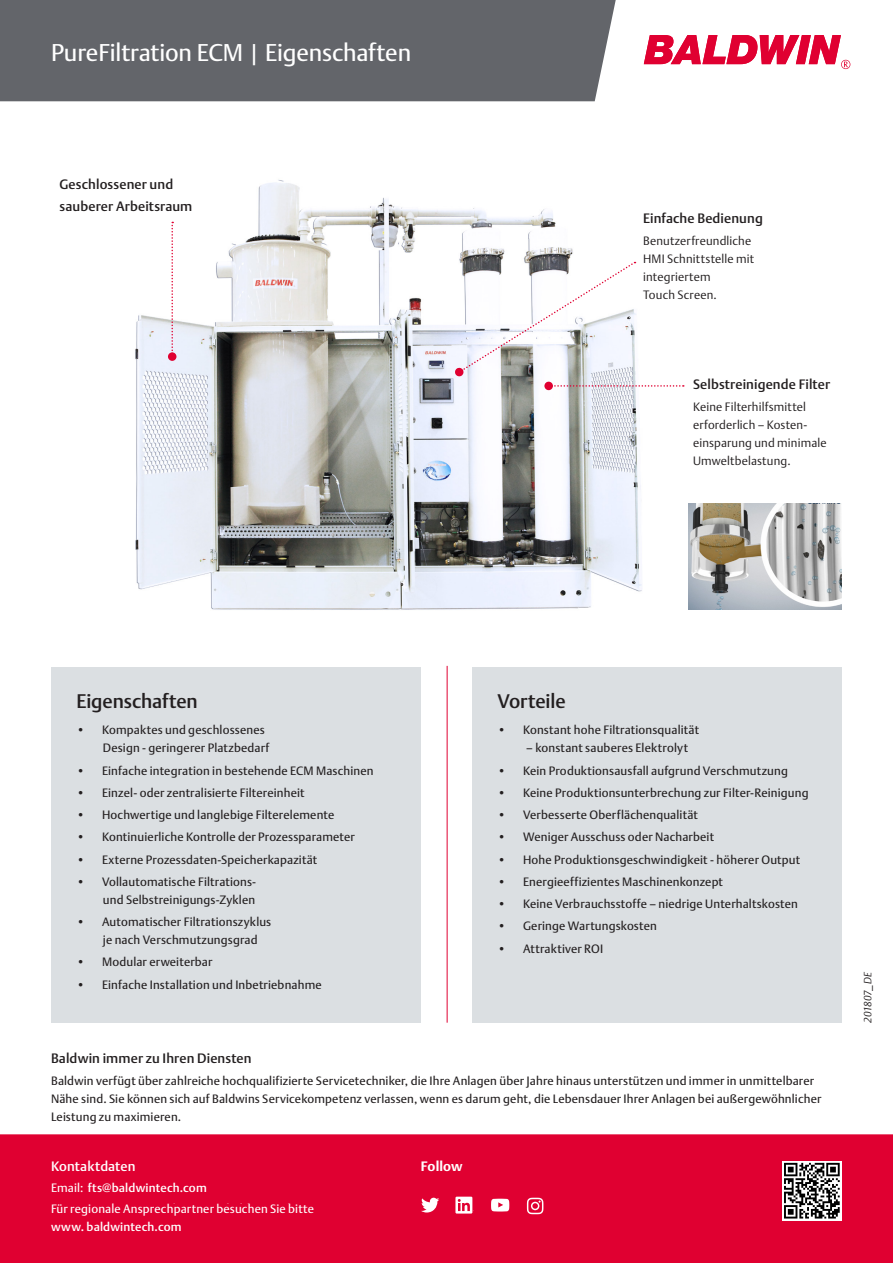
<style>
.page{position:relative;width:893px;height:1263px;background:#fff}
.page>*{position:absolute;margin:0;border:0;box-sizing:border-box;transform-origin:0 0}
.Header__Publication{font:24px "DTL Argo T";letter-spacing:-.005em;color:#fff}
.Heading_3{font:500 19.5px "DTL Argo T";letter-spacing:-.005em;color:#231f20}
.Heading_4{font:500 13.5px "DTL Argo T";letter-spacing:.01em;color:#231f20}
.Footer__Copy{font:500 13.5px "DTL Argo T";letter-spacing:.01em;color:#fff}
.t1{font:700 13.5px "DTL Argo T";letter-spacing:.005em;color:#fff}
.Copy{font:12px/18px "DTL Argo T";letter-spacing:.01em;color:#231f20}
.t2{font:300 12px/18px "DTL Argo T";letter-spacing:.01em;color:#231f20}
.Footer__Copy-2{font:12px "DTL Argo T";letter-spacing:.01em;color:#fff}
.Footer__Copy-3{font:500 12px/21.3px "DTL Argo T";letter-spacing:.015em;color:#fff}
.Publication_number{font:italic 300 10.5px "DTL Argo T";letter-spacing:-.01em;color:#231f20}
.s1{font-weight:300}
.s2{font-weight:400}
.s3{font-weight:500}
</style>
<div class="page">
<div style="left:0;top:0;width:616px;height:101px;background:#63656a"></div>
<svg style="left:644px;top:35px;width:206px;height:34px"></svg>
<div style="left:0;top:1134px;width:893px;height:129px;background:#e00031"></div>
<svg style="left:421px;top:1198px;width:18px;height:14px"></svg>
<svg style="left:455px;top:1197px;width:19px;height:16px"></svg>
<svg style="left:491px;top:1199px;width:18px;height:12px"></svg>
<svg style="left:527px;top:1198px;width:16px;height:16px"></svg>
<img style="left:135px;top:179px;width:567px;height:431px">
<hr style="left:447px;top:666px;width:1px;height:357px;background:#e00031">
<div style="left:782px;top:1161px;width:60px;height:59px;background:linear-gradient(to bottom,#fff,#fff)"></div>
<svg style="left:784px;top:1163px;width:56px;height:55px"></svg>
<div style="left:51px;top:667px;width:370px;height:356px;background:#dbdfe2"></div>
<div style="left:472px;top:667px;width:370px;height:356px;background:#dbdfe2"></div>
<div style="left:544px;top:382px;width:9px;height:8px;background:#e00031;border-radius:50%"></div>
<svg style="left:552px;top:385px;width:132px;height:2px"></svg>
<div style="left:168px;top:352px;width:8px;height:9px;background:#e00031;border-radius:50%"></div>
<svg style="left:171px;top:222px;width:2px;height:131px"></svg>
<svg style="left:454px;top:262px;width:181px;height:115px"></svg>
<img style="left:689px;top:504px;width:153px;height:106px">
<div style="left:51px;top:1204px;width:308px;height:59px;background:#e00031"></div>
<div style="left:48px;top:1157px;width:136px;height:20px;background:#e00031"></div>
<p class="Header__Publication" style="left:51px;top:38px;width:362px">PureFiltration ECM <span class="s1">|</span> Eigenschaften</p>
<p class="Heading_4" style="left:60px;top:176px;width:115px">Geschlossener und</p>
<p class="Heading_4" style="left:60px;top:198px;width:134px">sauberer Arbeitsraum</p>
<p class="Heading_4" style="left:643px;top:210px;width:121px">Einfache Bedienung</p>
<p class="t2" style="left:643px;top:232px;width:110px">Benutzerfreundliche</p>
<p class="t2" style="left:643px;top:250px;width:113px">HMI Schnittstelle mit</p>
<p class="t2" style="left:643px;top:268px;width:69px">integriertem</p>
<p class="t2" style="left:643px;top:286px;width:75px">Touch Screen.</p>
<p class="Heading_4" style="left:693px;top:376px;width:139px">Selbstreinigende Filter</p>
<p class="t2" style="left:693px;top:398px;width:114px">Keine Filterhilfsmittel</p>
<p class="t2" style="left:693px;top:416px;width:116px">erforderlich – Kosten-</p>
<p class="t2" style="left:693px;top:434px;width:135px">einsparung und minimale<br>Umweltbelastung.</p>
<p class="Heading_3" style="left:77px;top:689px;width:123px">Eigenschaften</p>
<p class="Copy" style="left:103px;top:721px;width:168px;text-indent:-26px">• Kompaktes und geschlossenes<br>Design - geringerer Platzbedarf</p>
<p class="Copy" style="left:77px;top:761px;width:299px">• Einfache integration in bestehende ECM Maschinen</p>
<p class="Copy" style="left:77px;top:783px;width:230px">• Einzel- oder zentralisierte Filtereinheit</p>
<p class="Copy" style="left:77px;top:806px;width:259px">• Hochwertige und langlebige Filterelemente</p>
<p class="Copy" style="left:77px;top:828px;width:280px">• Kontinuierliche Kontrolle der Prozessparameter</p>
<p class="Copy" style="left:77px;top:850px;width:242px">• Externe Prozessdaten-Speicherkapazität</p>
<p class="Copy" style="left:77px;top:872px;width:181px;text-align:right">• Vollautomatische Filtrations&shy;und Selbstreinigungs-Zyklen</p>
<p class="Copy" style="left:103px;top:913px;width:170px;text-indent:-26px">• Automatischer Filtrationszyklus je nach Verschmutzungsgrad</p>
<p class="Copy" style="left:77px;top:953px;width:137px">• Modular erweiterbar</p>
<p class="Copy" style="left:77px;top:975px;width:247px">• Einfache Installation und Inbetriebnahme</p>
<p class="Heading_3" style="left:497px;top:689px;width:70px">Vorteile</p>
<p class="Copy" style="left:497px;top:721px;width:203px">• Konstant hohe Filtrationsqualität</p>
<p class="Copy" style="left:526px;top:739px;width:163px">– konstant sauberes Elektrolyt</p>
<p class="Copy" style="left:497px;top:761px;width:292px">• Kein Produktionsausfall aufgrund Verschmutzung</p>
<p class="Copy" style="left:497px;top:783px;width:313px">• Keine Produktionsunterbrechung zur Filter-Reinigung</p>
<p class="Copy" style="left:497px;top:806px;width:202px">• Verbesserte Oberflächenqualität</p>
<p class="Copy" style="left:497px;top:828px;width:218px">• Weniger Ausschuss oder Nacharbeit</p>
<p class="Copy" style="left:497px;top:850px;width:304px">• Hohe Produktionsgeschwindigkeit - höherer Output</p>
<p class="Copy" style="left:497px;top:872px;width:227px">• Energieeffizientes Maschinenkonzept</p>
<p class="Copy" style="left:497px;top:895px;width:302px">• Keine Verbrauchsstoffe – niedrige Unterhaltskosten</p>
<p class="Copy" style="left:497px;top:917px;width:161px">• Geringe Wartungskosten</p>
<p class="Copy" style="left:497px;top:939px;width:107px">• Attraktiver ROI</p>
<p class="Heading_4" style="left:51px;top:1050px;width:202px">Baldwin immer zu Ihren Diensten</p>
<p class="Copy" style="left:51px;top:1072px;width:772px">Baldwin verfügt über zahlreiche hochqualifizierte Servicetechniker, die Ihre Anlagen über Jahre hinaus unterstützen und immer in unmittelbarer<br>Nähe sind. Sie können sich auf Baldwins Servicekompetenz verlassen, wenn es darum geht, die Lebensdauer Ihrer Anlagen bei außergewöhnlicher<br>Leistung zu maximieren.</p>
<p class="Footer__Copy" style="left:51px;top:1158px;width:86px">Kontaktdaten</p>
<p class="t1" style="left:51px;top:1158px;width:10px">C</p>
<p class="t1" style="left:88px;top:1158px;width:8px">c</p>
<p class="Footer__Copy-3" style="left:57px;top:1177px;width:152px;text-indent:-6px"><span class="s2">Email:</span> fts@baldwintech.com <span class="s2">o</span></p>
<p class="Footer__Copy-2" style="left:117px;top:1202px;width:206px">co tacts please visit <span class="s3">baldwintech.com</span></p>
<p class="Footer__Copy-2" style="left:51px;top:1202px;width:265px">Für regionale Ansprechpartner besuchen Sie bitte</p>
<p class="Footer__Copy-3" style="left:51px;top:1216px;width:132px">www. baldwintech.com</p>
<p class="t1" style="left:421px;top:1158px;width:43px">Follow</p>
<p class="Publication_number" style="left:861px;top:1023px;width:52px;rotate:-90deg">201807_DE</p>
</div>
